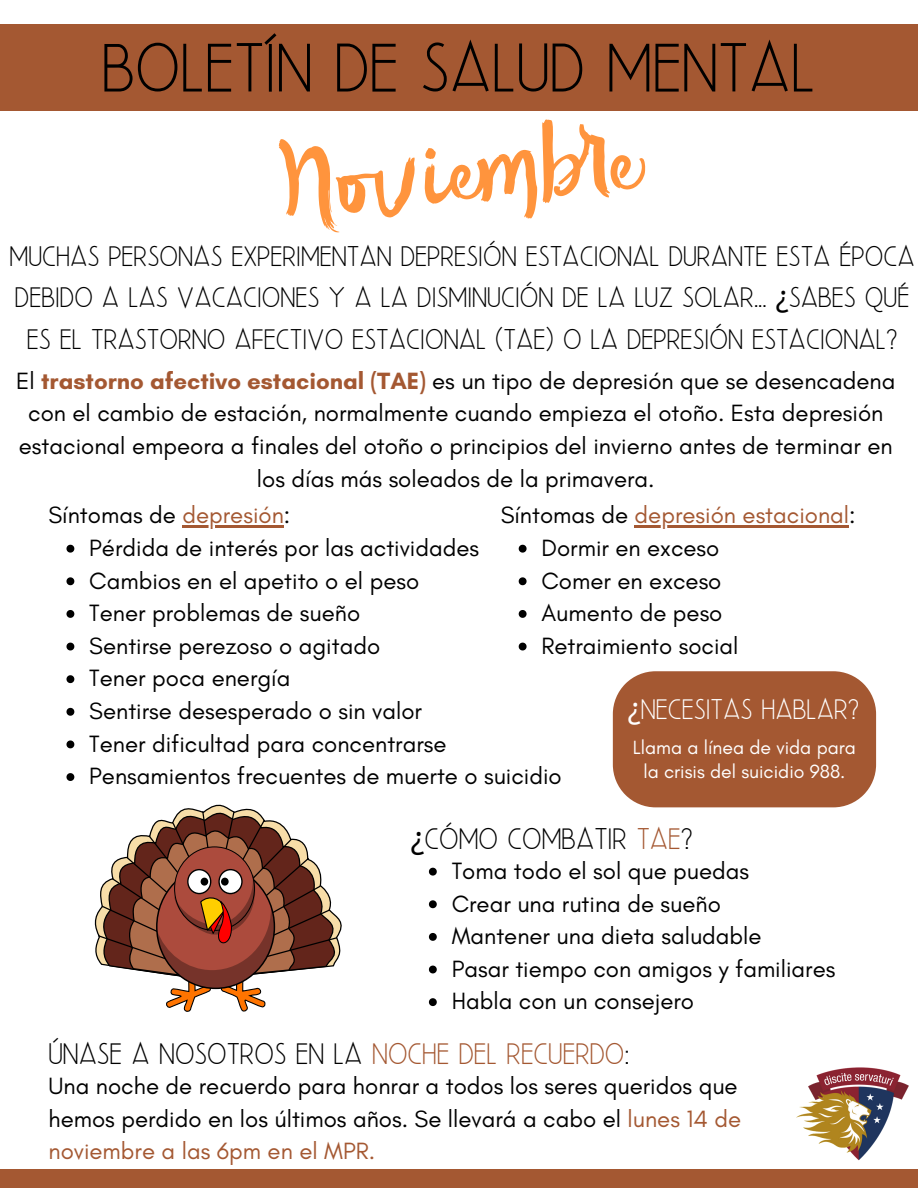
<style>
.page{position:relative;width:918px;height:1188px;background:#fff}
.page>*{position:absolute;margin:0;border:0;box-sizing:border-box;transform-origin:0 0}
.t1{font:72.9px "Beauty Salon Sans";color:#000}
.t2{font:31.5px "Beauty Salon Sans";color:#000}
.t3{font:30px/41.7px "Beauty Salon Sans";color:#000;text-align:center}
.t4{font:30px "Beauty Salon Sans";color:#fff}
.t5{font:24px/32.7px "Glacial Indifference";color:#000}
.t6{font:24px "Glacial Indifference";color:#a45832}
.t7{font:19.5px/24.8px "Glacial Indifference";color:#fff;text-align:center}
.s1{font-family:"Noto Sans"}
.s2{font-weight:700;color:#a45832}
.s3{color:#a45832}
.s4{color:#000}
</style>
<div class="page">
<div style="left:0;top:24px;width:918px;height:87px;background:#a45832"></div>
<div style="left:0;top:1170px;width:918px;height:18px;background:#a45832"></div>
<img style="left:797px;top:1067px;width:111px;height:103px">
<div style="left:613px;top:671px;width:263px;height:136px;background:#a45832"></div>
<svg style="left:96px;top:808px;width:245px;height:204px"></svg>
<svg style="left:279px;top:119px;width:366px;height:113px"></svg>
<svg style="left:66px;top:545px;width:8px;height:8px"></svg>
<svg style="left:66px;top:577px;width:8px;height:8px"></svg>
<svg style="left:66px;top:610px;width:8px;height:8px"></svg>
<svg style="left:66px;top:643px;width:8px;height:7px"></svg>
<svg style="left:66px;top:675px;width:8px;height:8px"></svg>
<svg style="left:66px;top:708px;width:8px;height:8px"></svg>
<svg style="left:66px;top:740px;width:8px;height:8px"></svg>
<svg style="left:66px;top:773px;width:8px;height:8px"></svg>
<hr style="left:182px;top:526px;width:102px;height:2px;background:#a45832">
<svg style="left:519px;top:545px;width:8px;height:8px"></svg>
<svg style="left:519px;top:577px;width:8px;height:8px"></svg>
<svg style="left:519px;top:610px;width:8px;height:8px"></svg>
<svg style="left:519px;top:643px;width:8px;height:7px"></svg>
<hr style="left:635px;top:526px;width:214px;height:2px;background:#a45832">
<svg style="left:429px;top:868px;width:8px;height:8px"></svg>
<svg style="left:429px;top:900px;width:8px;height:8px"></svg>
<svg style="left:429px;top:933px;width:8px;height:8px"></svg>
<svg style="left:429px;top:966px;width:8px;height:7px"></svg>
<svg style="left:429px;top:998px;width:8px;height:8px"></svg>
<h1 class="t1" style="left:102px;top:27px;width:715px">BOLETÍN DE SALUD MENTAL</h1>
<p class="t3" style="left:9px;top:235px;width:907px">MUCHAS PERSONAS EXPERIMENTAN DEPRESIÓN ESTACIONAL DURANTE ESTA ÉPOCA<br>DEBIDO A LAS VACACIONES Y A LA DISMINUCIÓN DE LA LUZ SOLAR... <span class="s1">¿</span>SABES QUÉ<br>ES EL TRASTORNO AFECTIVO ESTACIONAL (TAE) O LA DEPRESIÓN ESTACIONAL?</p>
<p class="t5" style="left:16px;top:364px;width:881px;text-align:center">El <span class="s2">trastorno afectivo estacional (TAE)</span> es un tipo de depresión que se desencadena con el cambio de estación, normalmente cuando empieza el otoño. Esta depresión estacional empeora a finales del otoño o principios del invierno antes de terminar en los días más soleados de la primavera.</p>
<p class="t5" style="left:48px;top:499px;width:243px">Síntomas de <span class="s3">depresión</span>:</p>
<p class="t6" style="left:501px;top:501px;width:356px"><span class="s4">Síntomas de</span> depresión estacional<span class="s4">:</span></p>
<p class="t5" style="left:89px;top:531px;width:474px">Pérdida de interés por las actividades<br>Cambios en el apetito o el peso<br>Tener problemas de sueño<br>Sentirse perezoso o agitado<br>Tener poca energía<br>Sentirse desesperado o sin valor<br>Tener dificultad para concentrarse<br>Pensamientos frecuentes de muerte o suicidio</p>
<p class="t5" style="left:541px;top:531px;width:199px">Dormir en exceso<br>Comer en exceso<br>Aumento de peso<br>Retraimiento social</p>
<p class="t4" style="left:628px;top:692px;width:233px"><span class="s1">¿</span>NECESITAS HABLAR?</p>
<p class="t7" style="left:633px;top:735px;width:225px">Llama a línea de vida para la crisis del suicidio 988.</p>
<h2 class="t2" style="left:411px;top:821px;width:283px"><span class="s1">¿</span>CÓMO COMBATIR <span class="s3">TAE</span>?</h2>
<p class="t5" style="left:452px;top:854px;width:385px">Toma todo el sol que puedas<br>Crear una rutina de sueño<br>Mantener una dieta saludable<br>Pasar tiempo con amigos y familiares<br>Habla con un consejero</p>
<h2 class="t2" style="left:48px;top:1036px;width:582px">ÚNASE A NOSOTROS EN LA <span class="s3">NOCHE DEL RECUERDO</span>:</h2>
<p class="t5" style="left:48px;top:1069px;width:694px">Una noche de recuerdo para honrar a todos los seres queridos que hemos perdido en los últimos años. Se llevará a cabo el <span class="s3">lunes 14 de noviembre a las 6pm en el MPR.</span></p>
</div>
